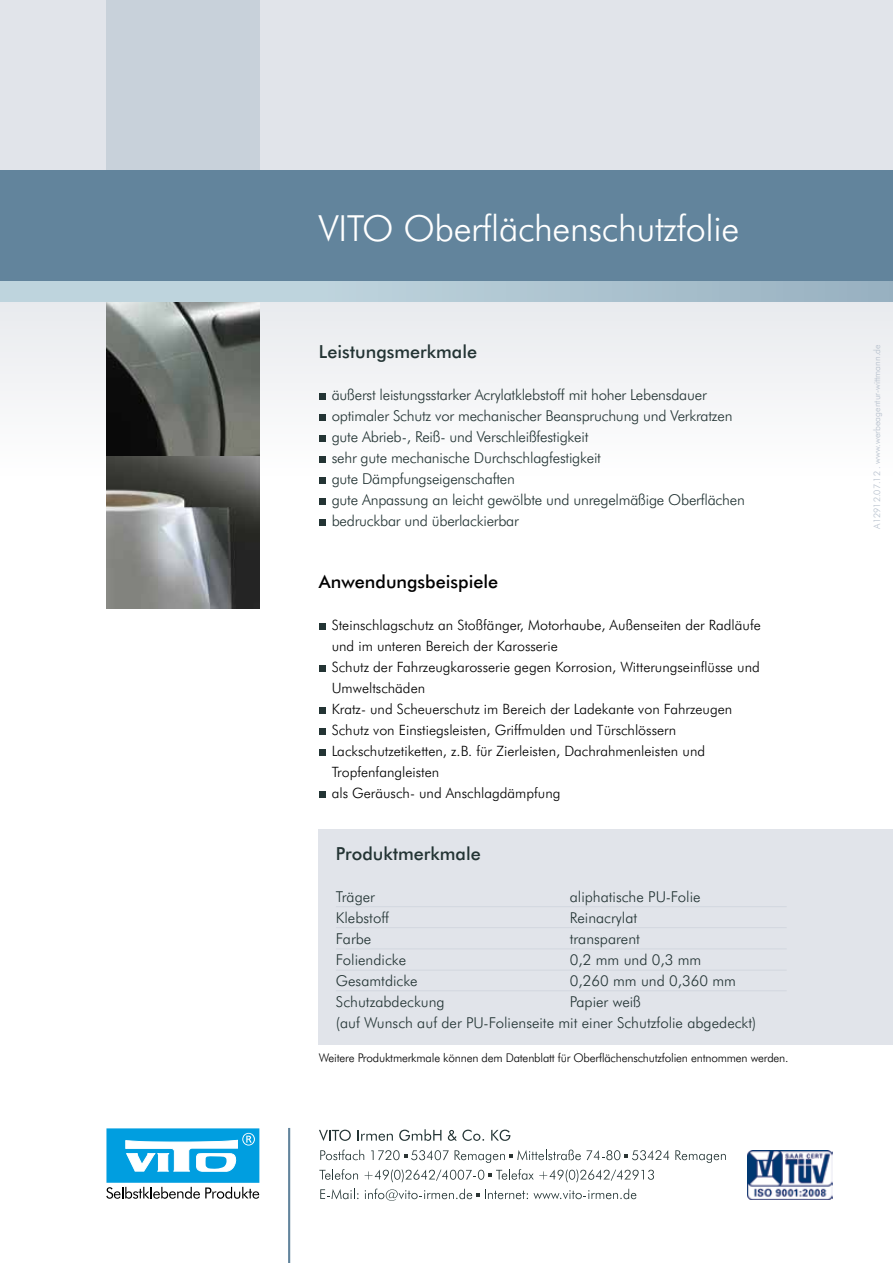
<style>
.page{position:relative;width:893px;height:1263px;background:#fff}
.page>*{position:absolute;margin:0;border:0;box-sizing:border-box;transform-origin:0 0}
.t1{font:300 36px "Futura BT";letter-spacing:-.01em;color:#fff}
.t2{font:500 18px "Futura BT";color:#233434}
.t3{font:500 18px "Futura BT";color:#000}
.t4{font:300 15px/21px "Futura BT";letter-spacing:-.015em;color:#233434}
.t5{font:300 14.25px/21px "Futura BT";color:#000}
.t6{font:300 12px "Futura BT";letter-spacing:-.015em;color:#000}
.t7{font:300 9px "Futura BT";color:#b4becb}
</style>
<div class="page">
<div style="left:0;top:0;width:893px;height:170px;background:#e1e4ea"></div>
<div style="left:0;top:302px;width:893px;height:177px;background:#f3f4f6"></div>
<svg style="left:106px;top:1128px;width:153px;height:71px"></svg>
<hr style="left:288px;top:1128px;width:2px;height:135px;background:#62849c">
<div style="left:106px;top:0;width:153px;height:170px;background:#c8d1da"></div>
<img style="left:106px;top:302px;width:153px;height:154px">
<svg style="left:319px;top:394px;width:6px;height:6px"></svg>
<svg style="left:319px;top:415px;width:6px;height:6px"></svg>
<svg style="left:319px;top:436px;width:6px;height:6px"></svg>
<svg style="left:319px;top:457px;width:6px;height:6px"></svg>
<svg style="left:319px;top:478px;width:6px;height:6px"></svg>
<svg style="left:319px;top:499px;width:6px;height:6px"></svg>
<svg style="left:319px;top:520px;width:6px;height:6px"></svg>
<div style="left:319px;top:623px;width:6px;height:7px;background:#233434"></div>
<div style="left:319px;top:665px;width:6px;height:7px;background:#233434"></div>
<div style="left:319px;top:707px;width:6px;height:7px;background:#233434"></div>
<div style="left:319px;top:728px;width:6px;height:7px;background:#233434"></div>
<div style="left:319px;top:749px;width:6px;height:7px;background:#233434"></div>
<div style="left:319px;top:791px;width:6px;height:7px;background:#233434"></div>
<svg style="left:106px;top:456px;width:153px;height:152px;background:#727472"></svg>
<div style="left:0;top:281px;width:893px;height:21px;background:linear-gradient(to right,#c7dce4,#9cb5c4)"></div>
<div style="left:0;top:170px;width:893px;height:111px;background:#62849c"></div>
<img style="left:747px;top:1151px;width:85px;height:48px">
<svg style="left:319px;top:1130px;width:32px;height:11px"></svg>
<svg style="left:357px;top:1130px;width:36px;height:11px"></svg>
<svg style="left:399px;top:1129px;width:42px;height:12px"></svg>
<svg style="left:448px;top:1129px;width:36px;height:12px"></svg>
<svg style="left:491px;top:1130px;width:19px;height:11px"></svg>
<svg style="left:320px;top:1149px;width:44px;height:11px"></svg>
<svg style="left:675px;top:1150px;width:51px;height:13px"></svg>
<svg style="left:319px;top:1169px;width:39px;height:11px"></svg>
<svg style="left:320px;top:1189px;width:38px;height:10px"></svg>
<svg style="left:371px;top:1150px;width:78px;height:10px"></svg>
<svg style="left:365px;top:1188px;width:271px;height:13px"></svg>
<svg style="left:365px;top:1169px;width:289px;height:13px"></svg>
<svg style="left:455px;top:1149px;width:214px;height:14px"></svg>
<div style="left:319px;top:829px;width:574px;height:216px;background:#e1e4ea"></div>
<hr style="left:336px;top:906px;width:451px;height:1px;background:#d2d7df">
<hr style="left:336px;top:927px;width:451px;height:1px;background:#d2d7df">
<hr style="left:336px;top:948px;width:451px;height:1px;background:#d2d7df">
<hr style="left:336px;top:970px;width:451px;height:1px;background:#d2d7df">
<hr style="left:336px;top:990px;width:451px;height:1px;background:#d2d7df">
<h1 class="t1" style="left:319px;top:206px;width:422px">VITO Oberflächenschutzfolie</h1>
<p class="t2" style="left:319px;top:341px;width:160px">Leistungsmerkmale</p>
<p class="t4" style="left:332px;top:384px;width:415px">äußerst leistungsstarker Acrylatklebstoff mit hoher Lebensdauer optimaler Schutz vor mechanischer Beanspruchung und Verkratzen gute Abrieb-, Reiß- und Verschleißfestigkeit<br>sehr gute mechanische Durchschlagfestigkeit<br>gute Dämpfungseigenschaften<br>gute Anpassung an leicht gewölbte und unregelmäßige Oberflächen bedruckbar und überlackierbar</p>
<p class="t3" style="left:319px;top:570px;width:181px">Anwendungsbeispiele</p>
<p class="t5" style="left:332px;top:614px;width:431px">Steinschlagschutz an Stoßfänger, Motorhaube, Außenseiten der Radläufe und im unteren Bereich der Karosserie<br>Schutz der Fahrzeugkarosserie gegen Korrosion, Witterungseinflüsse und Umweltschäden<br>Kratz- und Scheuerschutz im Bereich der Ladekante von Fahrzeugen Schutz von Einstiegsleisten, Griffmulden und Türschlössern Lackschutzetiketten, z.B. für Zierleisten, Dachrahmenleisten und Tropfenfangleisten<br>als Geräusch- und Anschlagdämpfung</p>
<p class="t2" style="left:336px;top:842px;width:146px">Produktmerkmale</p>
<p class="t4" style="left:336px;top:886px;width:41px">Träger</p>
<p class="t4" style="left:570px;top:886px;width:132px">aliphatische PU-Folie</p>
<p class="t4" style="left:336px;top:907px;width:55px">Klebstoff</p>
<p class="t4" style="left:570px;top:907px;width:69px">Reinacrylat</p>
<p class="t4" style="left:336px;top:928px;width:37px">Farbe</p>
<p class="t4" style="left:570px;top:928px;width:72px">transparent</p>
<p class="t4" style="left:336px;top:949px;width:72px">Foliendicke</p>
<p class="t4" style="left:570px;top:949px;width:133px">0,2 mm und 0,3 mm</p>
<p class="t4" style="left:336px;top:970px;width:83px">Gesamtdicke</p>
<p class="t4" style="left:570px;top:970px;width:168px">0,260 mm und 0,360 mm</p>
<p class="t4" style="left:336px;top:991px;width:110px">Schutzabdeckung</p>
<p class="t4" style="left:336px;top:991px;width:422px;text-indent:234px">Papier weiß<br>(auf Wunsch auf der PU-Folienseite mit einer Schutzfolie abgedeckt)</p>
<p class="t6" style="left:319px;top:1051px;width:471px">Weitere Produktmerkmale können dem Datenblatt für Oberflächenschutzfolien entnommen werden.</p>
<p class="t7" style="left:871px;top:528px;width:186px;rotate:-90deg">A12912.07.12 . www.werbeagentur-wittmann.de</p>
</div>
